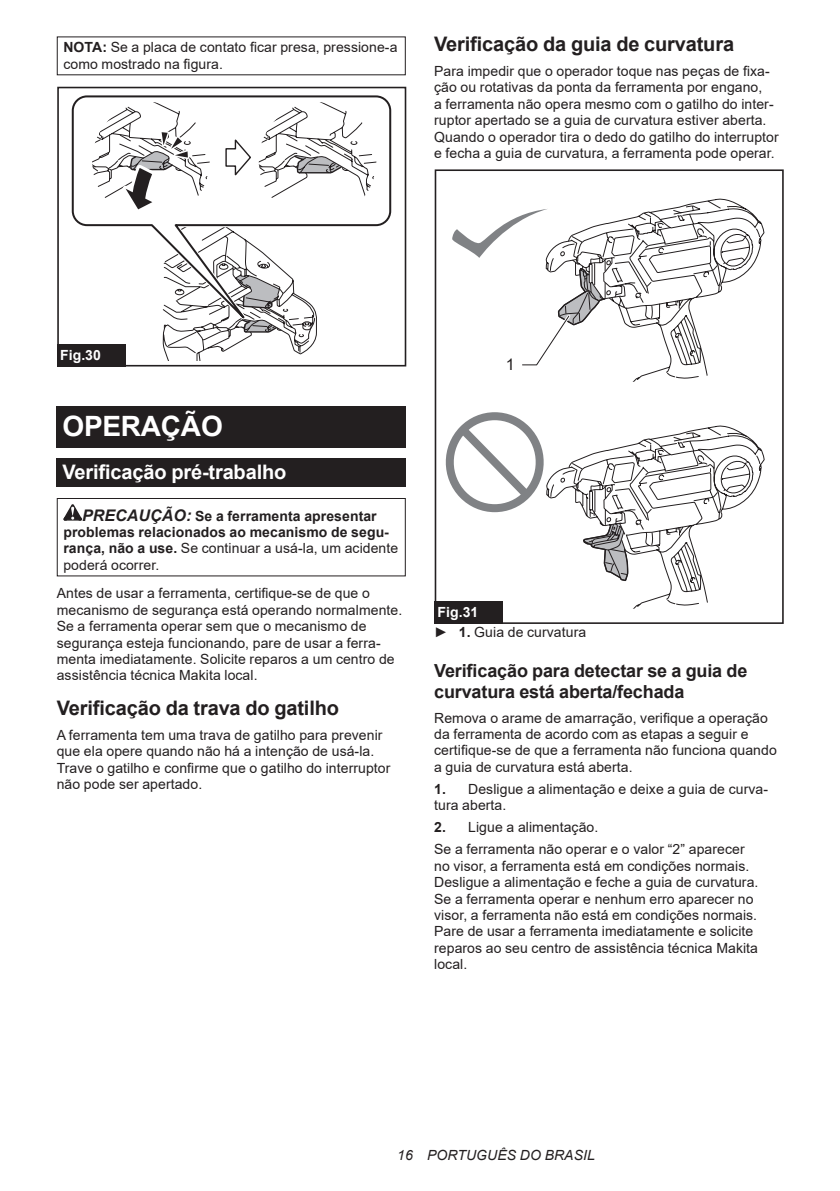
<style>
.page{position:relative;width:840px;height:1191px;background:#fff}
.page>*{position:absolute;margin:0;border:0;box-sizing:border-box;transform-origin:0 0}
.t1{font:700 28px "Arial";letter-spacing:-.01em;color:#fff}
.t2{font:700 20px "Arial";letter-spacing:-.01em;color:#231f20}
.t3{font:700 20px "Arial";letter-spacing:-.01em;color:#fff}
.t4{font:700 18px/21px "Arial";letter-spacing:-.01em;color:#231f20}
.t5{font:16px "Arial";color:#231f20}
.t6{font:14px/16.4px "Arial";letter-spacing:.005em;color:#231f20}
.t7{font:700 14px/16.4px "Arial";letter-spacing:.005em;color:#231f20}
.t8{font:italic 14px "Arial";letter-spacing:.005em;color:#231f20}
.t9{font:700 14px "Arial";color:#fff}
.s1{font-weight:700}
.s2{font-style:italic;font-size:16px}
.s3{font-weight:400}
.s4{font-weight:700;color:#fff}
</style>
<div class="page">
<svg style="left:71px;top:95px;width:321px;height:132px"></svg>
<svg style="left:92px;top:102px;width:284px;height:259px"></svg>
<div style="left:57px;top:338px;width:74px;height:28px;background:#fff"></div>
<div style="left:57px;top:87px;width:349px;height:279px;border:2px solid #231f20"></div>
<div style="left:57px;top:344px;width:68px;height:22px;background:#231f20"></div>
<div style="left:57px;top:406px;width:348px;height:41px;background:#231f20"></div>
<div style="left:57px;top:458px;width:348px;height:29px;background:#231f20"></div>
<svg style="left:63px;top:504px;width:19px;height:16px"></svg>
<div style="left:57px;top:498px;width:348px;height:78px;border:1px solid #231f20"></div>
<svg style="left:445px;top:412px;width:319px;height:197px"></svg>
<div style="left:434px;top:595px;width:74px;height:29px;background:#fff"></div>
<div style="left:434px;top:169px;width:349px;height:455px;border:2px solid #231f20"></div>
<svg style="left:452px;top:198px;width:312px;height:184px"></svg>
<div style="left:434px;top:601px;width:68px;height:23px;background:#231f20"></div>
<p class="t6" style="left:63px;top:39px;width:335px"><span class="s1">NOTA:</span> Se a placa de contato ficar presa, pressione-a como mostrado na figura.</p>
<h2 class="t2" style="left:434px;top:30px;width:301px">Verificação da guia de curvatura</h2>
<p class="t6" style="left:434px;top:63px;width:346px">Para impedir que o operador toque nas peças de fixa&shy;ção ou rotativas da ponta da ferramenta por engano,<br>a ferramenta não opera mesmo com o gatilho do inter&shy;ruptor apertado se a guia de curvatura estiver aberta.<br>Quando o operador tira o dedo do gatilho do interruptor e fecha a guia de curvatura, a ferramenta pode operar.</p>
<p class="t9" style="left:60px;top:345px;width:42px">Fig.30</p>
<h1 class="t1" style="left:62px;top:406px;width:162px">OPERAÇÃO</h1>
<h2 class="t3" style="left:62px;top:457px;width:225px">Verificação pré-trabalho</h2>
<p class="t7" style="left:63px;top:507px;width:336px;text-indent:19px"><span class="s2">PRECAUÇÃO:</span> Se a ferramenta apresentar problemas relacionados ao mecanismo de segu&shy;rança, não a use. <span class="s3">Se continuar a usá-la, um acidente poderá ocorrer.</span></p>
<p class="t6" style="left:57px;top:585px;width:347px">Antes de usar a ferramenta, certifique-se de que o mecanismo de segurança está operando normalmente.<br>Se a ferramenta operar sem que o mecanismo de segurança esteja funcionando, pare de usar a ferra&shy;menta imediatamente. Solicite reparos a um centro de assistência técnica Makita local.</p>
<h2 class="t2" style="left:57px;top:694px;width:283px">Verificação da trava do gatilho</h2>
<p class="t6" style="left:57px;top:727px;width:335px">A ferramenta tem uma trava de gatilho para prevenir que ela opere quando não há a intenção de usá-la.<br>Trave o gatilho e confirme que o gatilho do interruptor não pode ser apertado.</p>
<p class="t5" style="left:505px;top:353px;width:10px">1</p>
<p class="t6" style="left:434px;top:602px;width:153px;line-height:20.2px"><span class="s4">Fig.31<br></span>► <span class="s1">1.</span> Guia de curvatura</p>
<p class="t4" style="left:434px;top:660px;width:314px">Verificação para detectar se a guia de curvatura está aberta/fechada</p>
<p class="t6" style="left:434px;top:709px;width:344px">Remova o arame de amarração, verifique a operação da ferramenta de acordo com as etapas a seguir e certifique-se de que a ferramenta não funciona quando a guia de curvatura está aberta.</p>
<p class="t6" style="left:434px;top:780px;width:335px"><span class="s1">1.</span> Desligue a alimentação e deixe a guia de curva&shy;tura aberta.</p>
<p class="t6" style="left:434px;top:816px;width:312px;line-height:22px"><span class="s1">2.</span> Ligue a alimentação.<br>Se a ferramenta não operar e o valor “2” aparecer</p>
<p class="t6" style="left:434px;top:857px;width:325px">no visor, a ferramenta está em condições normais.<br>Desligue a alimentação e feche a guia de curvatura.<br>Se a ferramenta operar e nenhum erro aparecer no visor, a ferramenta não está em condições normais.<br>Pare de usar a ferramenta imediatamente e solicite reparos ao seu centro de assistência técnica Makita local.</p>
<p class="t8" style="left:397px;top:1146px;width:199px">16 PORTUGUÊS DO BRASIL</p>
</div>
